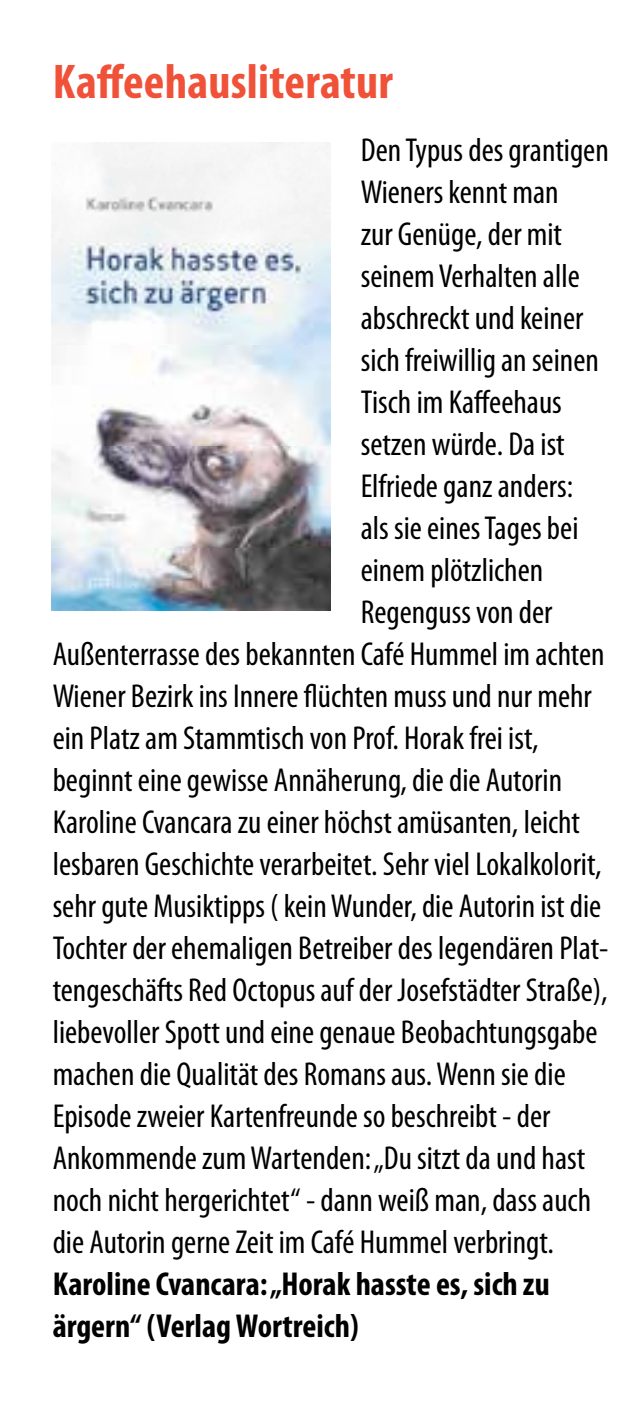
<style>
.page{position:relative;width:631px;height:1416px;background:#fff}
.page>*{position:absolute;margin:0;border:0;box-sizing:border-box;transform-origin:0 0}
.t1{font:700 condensed 49px "Myriad Pro";letter-spacing:.005em;color:#f05139}
.t2{font:condensed 33.25px "Myriad Pro";color:#000}
.t3{font:700 condensed 33.25px/42px "Myriad Pro";color:#000}
</style>
<div class="page">
<img style="left:51px;top:142px;width:279px;height:469px">
<h1 class="t1" style="left:53px;top:55px;width:341px">Kaffeehausliteratur</h1>
<p class="t2" style="left:360px;top:132px;width:249px">Den Typus des grantigen</p>
<p class="t2" style="left:360px;top:174px;width:199px">Wieners kennt man</p>
<p class="t2" style="left:360px;top:216px;width:203px">zur Genüge, der mit</p>
<p class="t2" style="left:360px;top:258px;width:220px">seinem Verhalten alle</p>
<p class="t2" style="left:360px;top:300px;width:224px">abschreckt und keiner</p>
<p class="t2" style="left:360px;top:342px;width:239px">sich freiwillig an seinen</p>
<p class="t2" style="left:360px;top:384px;width:202px">Tisch im Kaffeehaus</p>
<p class="t2" style="left:360px;top:426px;width:205px">setzen würde. Da ist</p>
<p class="t2" style="left:360px;top:468px;width:214px">Elfriede ganz anders:</p>
<p class="t2" style="left:360px;top:510px;width:219px">als sie eines Tages bei</p>
<p class="t2" style="left:360px;top:552px;width:184px">einem plötzlichen</p>
<p class="t2" style="left:360px;top:594px;width:193px">Regenguss von der</p>
<p class="t2" style="left:53px;top:636px;width:553px">Außenterrasse des bekannten Café Hummel im achten</p>
<p class="t2" style="left:53px;top:678px;width:540px">Wiener Bezirk ins Innere flüchten muss und nur mehr</p>
<p class="t2" style="left:53px;top:720px;width:487px">ein Platz am Stammtisch von Prof. Horak frei ist,</p>
<p class="t2" style="left:53px;top:762px;width:510px">beginnt eine gewisse Annäherung, die die Autorin</p>
<p class="t2" style="left:53px;top:804px;width:528px">Karoline Cvancara zu einer höchst amüsanten, leicht</p>
<p class="t2" style="left:53px;top:846px;width:550px">lesbaren Geschichte verarbeitet. Sehr viel Lokalkolorit,</p>
<p class="t2" style="left:53px;top:888px;width:549px">sehr gute Musiktipps ( kein Wunder, die Autorin ist die</p>
<p class="t2" style="left:53px;top:930px;width:557px">Tochter der ehemaligen Betreiber des legendären Plat-</p>
<p class="t2" style="left:53px;top:972px;width:556px">tengeschäfts Red Octopus auf der Josefstädter Straße),</p>
<p class="t2" style="left:53px;top:1014px;width:546px">liebevoller Spott und eine genaue Beobachtungsgabe</p>
<p class="t2" style="left:53px;top:1056px;width:514px">machen die Qualität des Romans aus. Wenn sie die</p>
<p class="t2" style="left:53px;top:1098px;width:498px">Episode zweier Kartenfreunde so beschreibt - der</p>
<p class="t2" style="left:53px;top:1140px;width:533px">Ankommende zum Wartenden: „Du sitzt da und hast</p>
<p class="t2" style="left:53px;top:1182px;width:539px">noch nicht hergerichtet“ - dann weiß man, dass auch</p>
<p class="t2" style="left:53px;top:1224px;width:502px">die Autorin gerne Zeit im Café Hummel verbringt.</p>
<p class="t3" style="left:53px;top:1263px;width:498px">Karoline Cvancara: „Horak hasste es, sich zu ärgern“ (Verlag Wortreich)</p>
</div>
